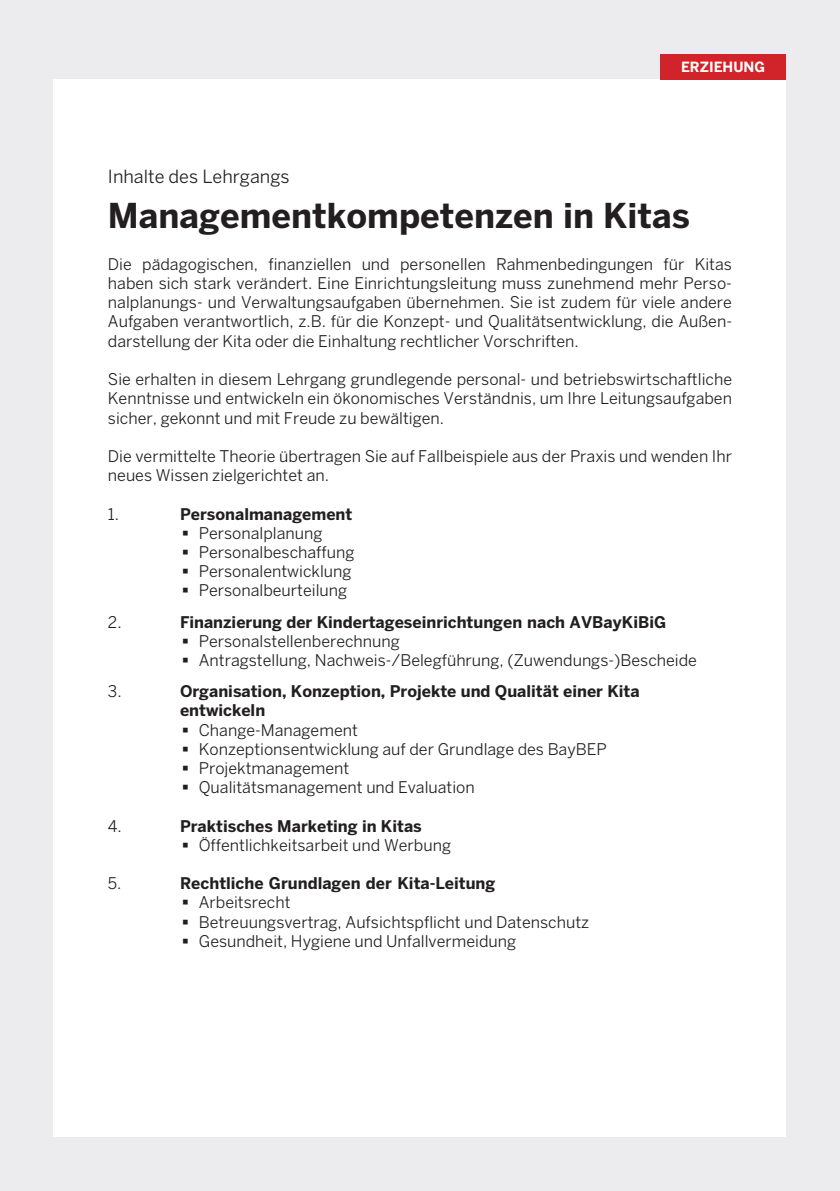
<style>
.page{position:relative;width:840px;height:1191px;background:#fff}
.page>*{position:absolute;margin:0;border:0;box-sizing:border-box;transform-origin:0 0}
.t1{font:700 34px "Benton Sans";color:#231f20}
.t2{font:18px "Benton Sans";color:#231f20}
.t3{font:16px/19.2px "Benton Sans";color:#231f20}
.t4{font:700 16px/19.2px "Benton Sans";color:#231f20}
.t5{font:700 14px "Benton Sans";color:#fff}
</style>
<div class="page">
<div style="left:0;top:0;width:839px;height:1191px;background:#ececee"></div>
<div style="left:54px;top:80px;width:731px;height:1057px;background:#fff"></div>
<div style="left:659px;top:54px;width:126px;height:26px;background:#d1232a"></div>
<p class="t5" style="left:680px;top:58px;width:85px">ERZIEHUNG</p>
<p class="t2" style="left:108px;top:166px;width:183px">Inhalte des Lehrgangs</p>
<h1 class="t1" style="left:108px;top:196px;width:583px">Managementkompetenzen in Kitas</h1>
<p class="t3" style="left:108px;top:254px;width:625px;text-align:justify">Die pädagogischen, finanziellen und personellen Rahmenbedingungen für Kitas haben sich stark verändert. Eine Einrichtungsleitung muss zunehmend mehr Perso&shy;nalplanungs- und Verwaltungsaufgaben übernehmen. Sie ist zudem für viele andere Aufgaben verantwortlich, z.B. für die Konzept- und Qualitätsentwicklung, die Außen&shy;darstellung der Kita oder die Einhaltung rechtlicher Vorschriften.</p>
<p class="t3" style="left:108px;top:369px;width:625px;text-align:justify">Sie erhalten in diesem Lehrgang grundlegende personal- und betriebswirtschaftliche Kenntnisse und entwickeln ein ökonomisches Verständnis, um Ihre Leitungsaufgaben sicher, gekonnt und mit Freude zu bewältigen.</p>
<p class="t3" style="left:108px;top:446px;width:625px">Die vermittelte Theorie übertragen Sie auf Fallbeispiele aus der Praxis und wenden Ihr neues Wissen zielgerichtet an.</p>
<p class="t3" style="left:108px;top:504px;width:13px">1.</p>
<p class="t4" style="left:180px;top:504px;width:174px">Personalmanagement</p>
<p class="t3" style="left:199px;top:523px;width:157px">Personalplanung<br>Personalbeschaffung<br>Personalentwicklung<br>Personalbeurteilung</p>
<p class="t3" style="left:108px;top:612px;width:15px">2.</p>
<p class="t4" style="left:180px;top:612px;width:487px">Finanzierung der Kindertageseinrichtungen nach AVBayKiBiG</p>
<p class="t3" style="left:199px;top:631px;width:499px">Personalstellenberechnung<br>Antragstellung, Nachweis-/Belegführung, (Zuwendungs-)Bescheide</p>
<p class="t3" style="left:108px;top:681px;width:15px">3.</p>
<p class="t4" style="left:180px;top:681px;width:461px">Organisation, Konzeption, Projekte und Qualität einer Kita entwickeln</p>
<p class="t3" style="left:199px;top:720px;width:409px">Change-Management<br>Konzeptionsentwicklung auf der Grundlage des BayBEP Projektmanagement<br>Qualitätsmanagement und Evaluation</p>
<p class="t3" style="left:108px;top:816px;width:15px">4.</p>
<p class="t4" style="left:180px;top:816px;width:243px">Praktisches Marketing in Kitas</p>
<p class="t3" style="left:199px;top:835px;width:254px">Öffentlichkeitsarbeit und Werbung</p>
<p class="t3" style="left:108px;top:873px;width:15px">5.</p>
<p class="t4" style="left:180px;top:873px;width:316px">Rechtliche Grundlagen der Kita-Leitung</p>
<p class="t3" style="left:199px;top:893px;width:392px">Arbeitsrecht<br>Betreuungsvertrag, Aufsichtspflicht und Datenschutz<br>Gesundheit, Hygiene und Unfallvermeidung</p>
</div>
